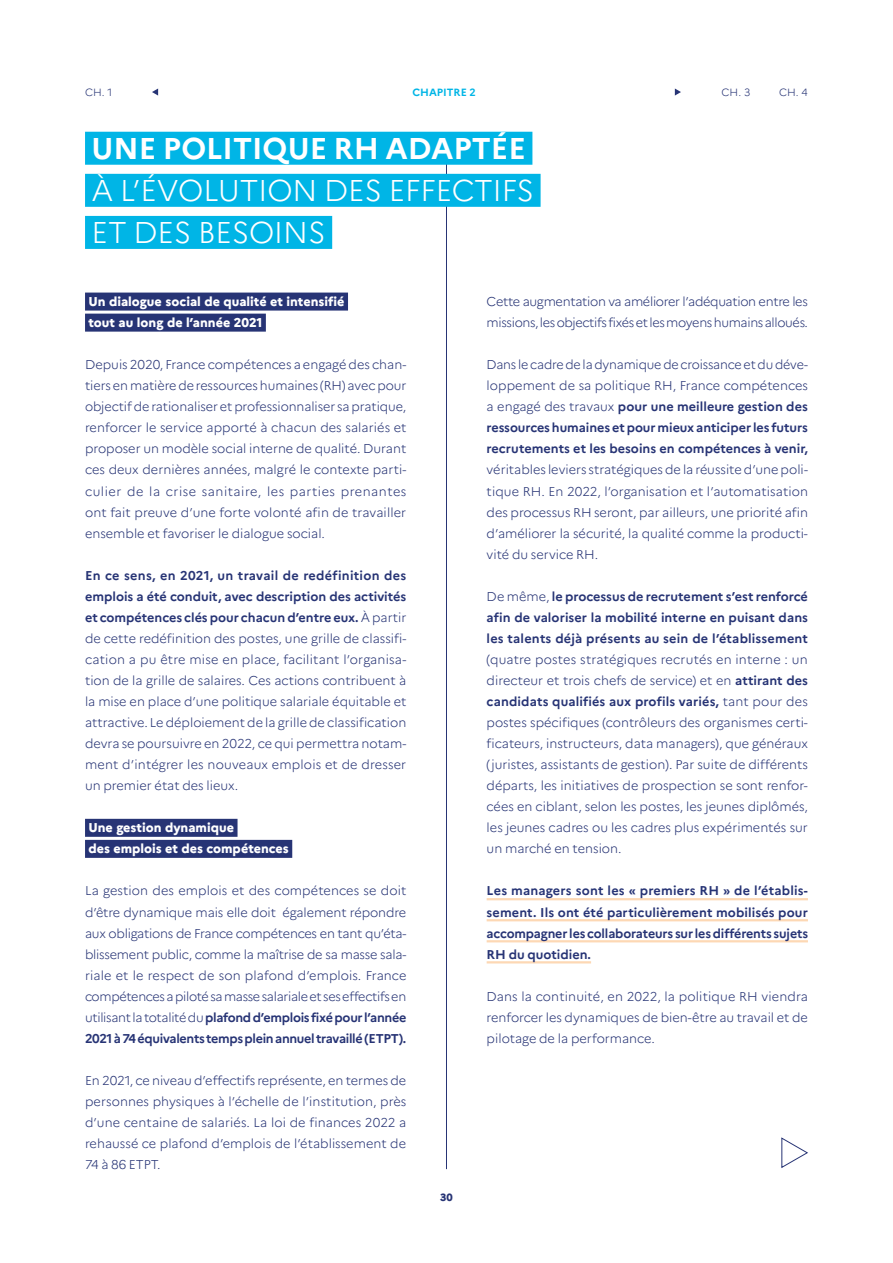
<style>
.page{position:relative;width:893px;height:1263px;background:#fff}
.page>*{position:absolute;margin:0;border:0;box-sizing:border-box;transform-origin:0 0}
.Titre_NIV01{font:300 30px/42.2px "Marianne";color:#fff}
.Courant{font:300 12.75px/21px "Marianne";color:#273475;text-align:justify}
.Courant-2{font:700 12.75px/21px "Marianne";letter-spacing:-.01em;color:#273475;text-align:justify}
.Intertitres_-_Niv_2{font:800 12.75px/21px "Marianne";color:#fff}
.Courant-3{font:300 12.75px/21px "Marianne";letter-spacing:-.025em;color:#273475}
.t1{font:300 10.5px "Marianne";color:#273475}
.t2{font:700 10.5px "Marianne";color:#00b5e6}
.t3{font:800 10.5px "Marianne";color:#273475}
.s1{font-weight:700}
</style>
<div class="page">
<hr style="left:446px;top:132px;width:1px;height:1037px;background:#273475">
<div style="left:85px;top:132px;width:447px;height:33px;background:#00b5e6"></div>
<div style="left:85px;top:174px;width:456px;height:33px;background:#00b5e6"></div>
<div style="left:85px;top:216px;width:247px;height:33px;background:#00b5e6"></div>
<div style="left:85px;top:293px;width:263px;height:18px;background:#273475"></div>
<div style="left:85px;top:314px;width:181px;height:18px;background:#273475"></div>
<div style="left:85px;top:819px;width:153px;height:18px;background:#273475"></div>
<div style="left:85px;top:840px;width:207px;height:18px;background:#273475"></div>
<hr style="left:487px;top:898px;width:321px;height:2px;background:#fdd8b4">
<hr style="left:487px;top:919px;width:321px;height:2px;background:#fdd8b4">
<hr style="left:487px;top:940px;width:321px;height:2px;background:#fdd8b4">
<hr style="left:487px;top:961px;width:104px;height:2px;background:#fdd8b4">
<svg style="left:781px;top:1137px;width:27px;height:31px"></svg>
<svg style="left:152px;top:88px;width:6px;height:8px"></svg>
<svg style="left:675px;top:88px;width:6px;height:8px"></svg>
<p class="t1" style="left:85px;top:85px;width:29px">CH. 1</p>
<p class="t2" style="left:412px;top:85px;width:65px">CHAPITRE 2</p>
<p class="t1" style="left:721px;top:85px;width:30px">CH. 3</p>
<p class="t1" style="left:779px;top:85px;width:30px">CH. 4</p>
<p class="Titre_NIV01" style="left:92px;top:127px;width:444px"><span class="s1">UNE POLITIQUE RH ADAPTÉE<br></span>À L’ÉVOLUTION DES EFFECTIFS<br>ET DES BESOINS</p>
<p class="Intertitres_-_Niv_2" style="left:88px;top:291px;width:258px">Un dialogue social de qualité et intensifié tout au long de l’année 2021</p>
<p class="Courant" style="left:85px;top:354px;width:323px">Depuis 2020, France compétences a engagé des chan&shy;tiers en matière de ressources humaines (RH) avec pour objectif de rationaliser et professionnaliser sa pratique, renforcer le service apporté à chacun des salariés et proposer un modèle social interne de qualité. Durant ces deux dernières années, malgré le contexte parti‑ culier de la crise sanitaire, les parties prenantes ont fait preuve d’une forte volonté afin de travailler ensemble et favoriser le dialogue social.</p>
<p class="Courant" style="left:85px;top:565px;width:323px"><span class="s1">En ce sens, en 2021, un travail de redéfinition des emplois a été conduit, avec description des activités et compétences clés pour chacun d’entre eux.</span> À partir de cette redéfinition des postes, une grille de classifi&shy;cation a pu être mise en place, facilitant l’organisa&shy;tion de la grille de salaires. Ces actions contribuent à la mise en place d’une politique salariale équitable et attractive. Le déploiement de la grille de classification devra se poursuivre en 2022, ce qui permettra notam&shy;ment d’intégrer les nouveaux emplois et de dresser un premier état des lieux.</p>
<p class="Intertitres_-_Niv_2" style="left:88px;top:817px;width:202px">Une gestion dynamique<br>des emplois et des compétences</p>
<p class="Courant" style="left:85px;top:880px;width:323px">La gestion des emplois et des compétences se doit d’être dynamique mais elle doit également répondre aux obligations de France compétences en tant qu’éta&shy;blissement public, comme la maîtrise de sa masse sala&shy;riale et le respect de son plafond d’emplois. France compétences a piloté sa masse salariale et ses effectifs en utilisant la totalité du <span class="s1">plafond d’emplois fixé pour l’année 2021 à 74 équivalents temps plein annuel travaillé (ETPT).</span></p>
<p class="Courant" style="left:85px;top:1070px;width:323px">En 2021, ce niveau d’effectifs représente, en termes de personnes physiques à l’échelle de l’institution, près d’une centaine de salariés. La loi de finances 2022 a rehaussé ce plafond d’emplois de l’établissement de 74 à 86 ETPT.</p>
<p class="t3" style="left:440px;top:1190px;width:14px">30</p>
<p class="Courant-3" style="left:487px;top:291px;width:323px">Cette augmentation va améliorer l’adéquation entre les missions, les objectifs fixés et les moyens humains alloués.</p>
<p class="Courant" style="left:487px;top:354px;width:323px">Dans le cadre de la dynamique de croissance et du déve&shy;loppement de sa politique RH, France compétences a engagé des travaux <span class="s1">pour une meilleure gestion des ressources humaines et pour mieux anticiper les futurs recrutements et les besoins en compétences à venir, </span>véritables leviers stratégiques de la réussite d’une poli&shy;tique RH. En 2022, l’organisation et l’automatisation des processus RH seront, par ailleurs, une priorité afin d’améliorer la sécurité, la qualité comme la producti&shy;vité du service RH.</p>
<p class="Courant" style="left:487px;top:586px;width:323px">De même, <span class="s1">le processus de recrutement s’est renforcé afin de valoriser la mobilité interne en puisant dans les talents déjà présents au sein de l’établissement </span>(quatre postes stratégiques recrutés en interne : un directeur et trois chefs de service) et en <span class="s1">attirant des candidats qualifiés aux profils variés,</span> tant pour des postes spécifiques (contrôleurs des organismes certi&shy;ficateurs, instructeurs, data managers), que généraux (juristes, assistants de gestion). Par suite de différents départs, les initiatives de prospection se sont renfor&shy;cées en ciblant, selon les postes, les jeunes diplômés, les jeunes cadres ou les cadres plus expérimentés sur un marché en tension.</p>
<p class="Courant-2" style="left:487px;top:880px;width:323px">Les managers sont les « premiers RH » de l’établis&shy;sement. Ils ont été particulièrement mobilisés pour accompagner les collaborateurs sur les différents sujets RH du quotidien.</p>
<p class="Courant" style="left:487px;top:986px;width:323px">Dans la continuité, en 2022, la politique RH viendra renforcer les dynamiques de bien-être au travail et de pilotage de la performance.</p>
</div>
